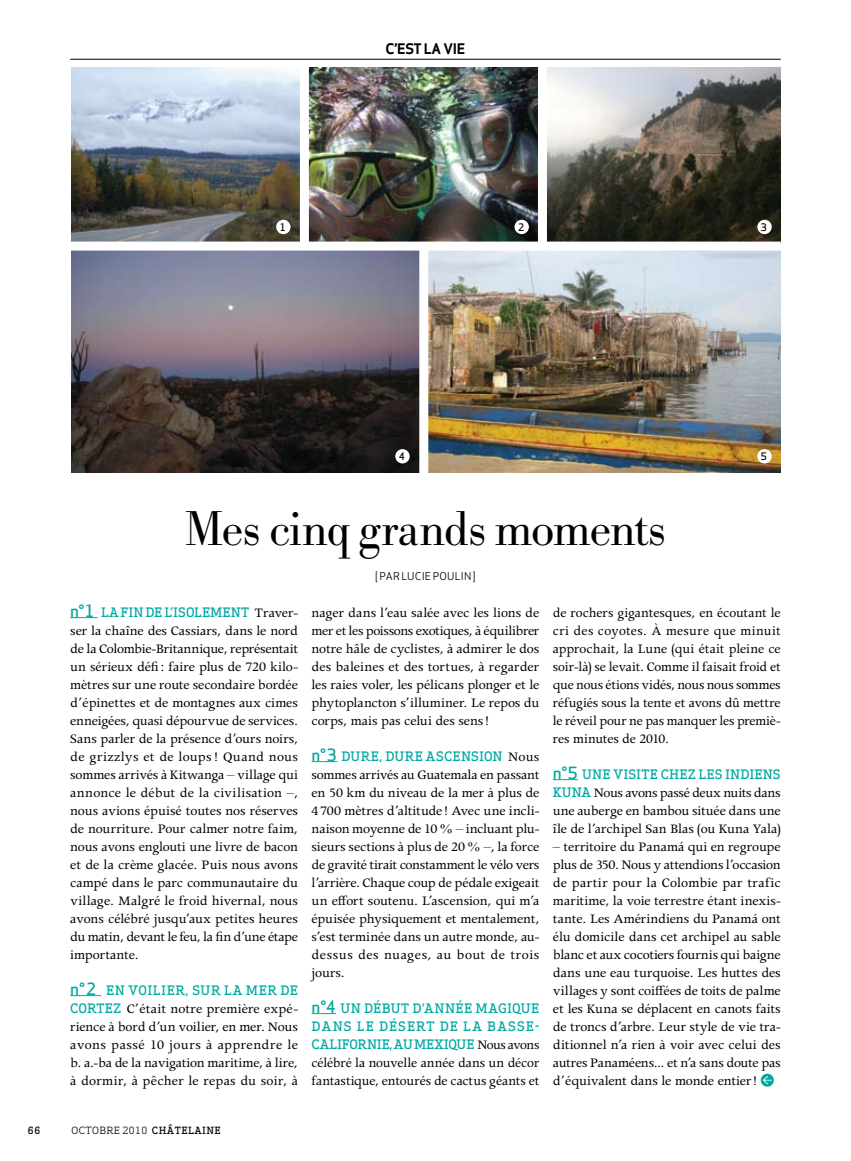
<style>
.page{position:relative;width:851px;height:1161px;background:#fff}
.page>*{position:absolute;margin:0;border:0;box-sizing:border-box;transform-origin:0 0}
.t1{font:300 48px "Berth Bodoni Pro";letter-spacing:-.01em;color:#000}
.t2{font:14.7px/18px "Apollo MT Std";letter-spacing:-.005em;color:#000;text-align:justify}
.t3{font:700 14.25px "Apex Sans";letter-spacing:-.015em;color:#000}
.t4{font:500 12.75px/18px "Apex Serif";letter-spacing:.02em;color:#00a9a1;text-align:justify}
.t5{font:500 12.75px "Apex Serif";color:#00a9a1}
.t6{font:500 12.75px "Apex Serif";letter-spacing:.04em;color:#00a9a1}
.t7{font:10.5px "Apex Sans";letter-spacing:.015em;color:#000}
.t8{font:500 10.05px "Apex Sans";color:#000}
.t9{font:9.75px "Apex Serif";letter-spacing:.05em;color:#000}
.t10{font:500 9.75px "Apex Serif";color:#000}
.s1{font-family:"Apex Sans";font-size:16.5px}
.s2{font-family:"Apollo MT Std";font-weight:400;font-size:14.7px;color:#000}
.s3{font-family:"Apex Serif";font-weight:500;font-size:12.75px;color:#00a9a1}
.s4{font-weight:500}
</style>
<div class="page">
<img style="left:72px;top:68px;width:228px;height:174px">
<img style="left:72px;top:251px;width:347px;height:222px">
<img style="left:309px;top:68px;width:229px;height:174px">
<img style="left:547px;top:68px;width:233px;height:174px">
<img style="left:428px;top:251px;width:352px;height:222px">
<svg style="left:70px;top:617px;width:28px;height:1px"></svg>
<hr style="left:70px;top:995px;width:31px;height:1px;background:#00a9a1">
<svg style="left:311px;top:761px;width:26px;height:1px"></svg>
<svg style="left:311px;top:1013px;width:25px;height:1px"></svg>
<svg style="left:553px;top:779px;width:25px;height:1px"></svg>
<svg style="left:760px;top:1074px;width:13px;height:13px"></svg>
<svg style="left:762px;top:1076px;width:9px;height:8px"></svg>
<div style="left:276px;top:220px;width:14px;height:14px;background:#fff;border-radius:50%"></div>
<div style="left:514px;top:220px;width:15px;height:14px;background:#fff;border-radius:50%"></div>
<div style="left:757px;top:220px;width:14px;height:14px;background:#fff;border-radius:50%"></div>
<div style="left:757px;top:449px;width:14px;height:15px;background:#fff;border-radius:50%"></div>
<div style="left:395px;top:449px;width:14px;height:15px;background:#fff;border-radius:50%"></div>
<hr style="left:70px;top:59px;width:710px;height:1px;background:#000">
<p class="t3" style="left:385px;top:40px;width:81px">C’EST LA VIE</p>
<p class="t8" style="left:280px;top:218px;width:8px">1</p>
<p class="t8" style="left:518px;top:218px;width:8px">2</p>
<p class="t8" style="left:760px;top:218px;width:8px">3</p>
<p class="t8" style="left:399px;top:448px;width:8px">4</p>
<p class="t8" style="left:760px;top:448px;width:8px">5</p>
<h1 class="t1" style="left:184px;top:497px;width:483px">Mes cinq grands moments</h1>
<p class="t7" style="left:375px;top:568px;width:102px">[ PAR LUCIE POULIN ]</p>
<p class="t5" style="left:70px;top:604px;width:229px"><span class="s1">n°1</span> LA FIN DE L’ISOLEMENT <span class="s2">Traver-</span></p>
<p class="t2" style="left:70px;top:622px;width:229px">ser la chaîne des Cassiars, dans le nord de la Colombie-Britannique, représentait un sérieux défi: faire plus de 720 kilo&shy;mètres sur une route secondaire bordée d’épinettes et de montagnes aux cimes enneigées, quasi dépourvue de services.<br>Sans parler de la présence d’ours noirs, de grizzlys et de loups ! Quand nous sommes arrivés à Kitwanga – village qui annonce le début de la civilisation –, nous avions épuisé toutes nos réserves de nourriture. Pour calmer notre faim, nous avons englouti une livre de bacon et de la crème glacée. Puis nous avons campé dans le parc communautaire du village. Malgré le froid hivernal, nous avons célébré jusqu’aux petites heures du matin, devant le feu, la fin d’une étape importante.</p>
<p class="t6" style="left:70px;top:982px;width:229px"><span class="s1">n°2</span> EN VOILIER, SUR LA MER DE</p>
<p class="t2" style="left:70px;top:1000px;width:229px"><span class="s3">CORTEZ</span> C’était notre première expé&shy;rience à bord d’un voilier, en mer. Nous avons passé 10 jours à apprendre le b. a.-ba de la navigation maritime, à lire, à dormir, à pêcher le repas du soir, à</p>
<p class="t2" style="left:311px;top:604px;width:229px">nager dans l’eau salée avec les lions de mer et les poissons exotiques, à équilibrer notre hâle de cyclistes, à admirer le dos des baleines et des tortues, à regarder les raies voler, les pélicans plonger et le phytoplancton s’illuminer. Le repos du corps, mais pas celui des sens!</p>
<p class="t4" style="left:311px;top:747px;width:229px"><span class="s1">n°3</span> DURE, DURE ASCENSION <span class="s2">Nous</span></p>
<p class="t2" style="left:311px;top:766px;width:229px">sommes arrivés au Guatemala en passant en 50 km du niveau de la mer à plus de 4700 mètres d’altitude ! Avec une incli&shy;naison moyenne de 10% – incluant plu&shy;sieurs sections à plus de 20% –, la force de gravité tirait constamment le vélo vers l’arrière. Chaque coup de pédale exigeait un effort soutenu. L’ascension, qui m’a épuisée physiquement et mentalement, s’est terminée dans un autre monde, au&shy;dessus des nuages, au bout de trois jours.</p>
<p class="t4" style="left:311px;top:999px;width:229px"><span class="s1">n°4</span> UN DÉBUT D’ANNÉE MAGIQUE DANS LE DÉSERT DE LA BASSE-CALIFORNIE, AU MEXIQUE <span class="s2">Nous avons</span></p>
<p class="t2" style="left:311px;top:1054px;width:229px">célébré la nouvelle année dans un décor fantastique, entourés de cactus géants et</p>
<p class="t2" style="left:553px;top:604px;width:229px">de rochers gigantesques, en écoutant le cri des coyotes. À mesure que minuit approchait, la Lune (qui était pleine ce soir-là) se levait. Comme il faisait froid et que nous étions vidés, nous nous sommes réfugiés sous la tente et avons dû mettre le réveil pour ne pas manquer les premiè&shy;res minutes de 2010.</p>
<p class="t4" style="left:553px;top:765px;width:229px"><span class="s1">n°5</span> UNE VISITE CHEZ LES INDIENS</p>
<p class="t2" style="left:553px;top:784px;width:229px"><span class="s3">KUNA</span> Nous avons passé deux nuits dans une auberge en bambou située dans une île de l’archipel San Blas (ou Kuna Yala)</p>
<p class="t2" style="left:553px;top:838px;width:229px">– territoire du Panamá qui en regroupe plus de 350. Nous y attendions l’occasion de partir pour la Colombie par trafic maritime, la voie terrestre étant inexis&shy;tante. Les Amérindiens du Panamá ont élu domicile dans cet archipel au sable blanc et aux cocotiers fournis qui baigne dans une eau turquoise. Les huttes des villages y sont coiffées de toits de palme et les Kuna se déplacent en canots faits de troncs d’arbre. Leur style de vie tra&shy;ditionnel n’a rien à voir avec celui des autres Panaméens... et n’a sans doute pas d’équivalent dans le monde entier!</p>
<p class="t10" style="left:28px;top:1124px;width:14px">66</p>
<p class="t9" style="left:71px;top:1124px;width:151px">OCTOBRE 2010 <span class="s4">CHÂTELAINE</span></p>
</div>
